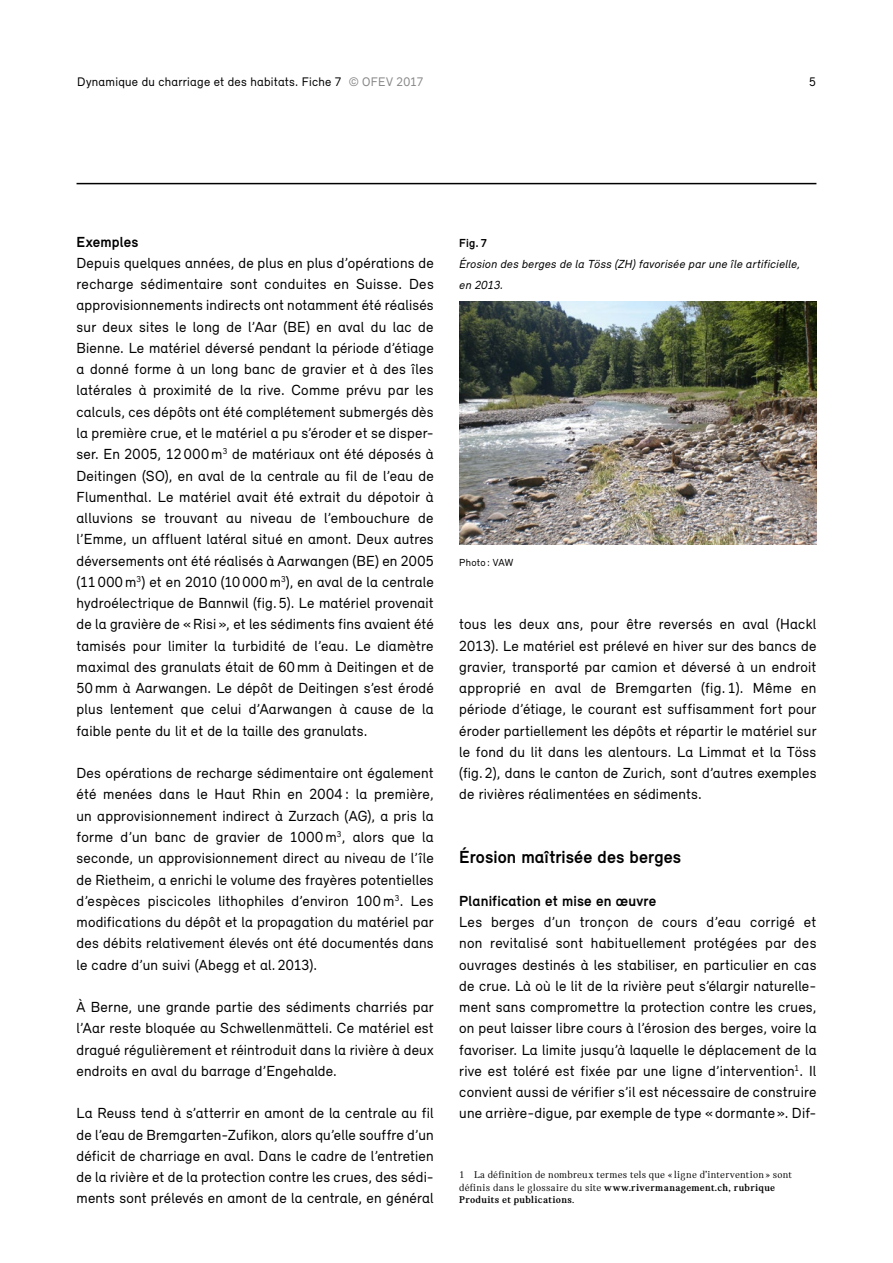
<style>
.page{position:relative;width:893px;height:1263px;background:#fff}
.page>*{position:absolute;margin:0;border:0;box-sizing:border-box;transform-origin:0 0}
.t1{font:700 18px "Relevant";letter-spacing:.005em;color:#000}
.t2{font:15px/21.3px "Relevant";letter-spacing:.015em;color:#000;text-align:justify}
.t3{font:700 15px "Relevant";letter-spacing:.015em;color:#000}
.t4{font:12.75px "Relevant";letter-spacing:.02em;color:#000}
._08_Legende_Text{font:italic 12px/21.3px "Relevant";letter-spacing:.02em;color:#000}
._08_Legende_Titel{font:700 12px "Relevant";color:#000}
.t5{font:10.5px/12.8px "Catalog";letter-spacing:.02em;color:#000}
.t6{font:10.5px "Relevant";letter-spacing:.015em;color:#000}
.s1{color:#868786}
.s2{font-weight:900}
</style>
<div class="page">
<hr style="left:77px;top:183px;width:739px;height:1px;background:#000">
<img style="left:459px;top:302px;width:357px;height:242px">
<p class="t4" style="left:77px;top:74px;width:348px">Dynamique du charriage et des habitats. Fiche 7 <span class="s1">© OFEV 2017</span></p>
<p class="t4" style="left:809px;top:74px;width:8px">5</p>
<p class="t3" style="left:77px;top:232px;width:63px">Exemples</p>
<p class="t2" style="left:77px;top:252px;width:359px">Depuis quelques années, de plus en plus d’opérations de recharge sédimentaire sont conduites en Suisse. Des approvisionnements indirects ont notamment été réalisés sur deux sites le long de l’Aar (BE) en aval du lac de Bienne. Le matériel déversé pendant la période d’étiage a donné forme à un long banc de gravier et à des îles latérales à proximité de la rive. Comme prévu par les calculs, ces dépôts ont été complétement submergés dès la première crue, et le matériel a pu s’éroder et se disper&shy;ser. En 2005, 12 000m<sup>3</sup> de matériaux ont été déposés à Deitingen (SO), en aval de la centrale au fil de l’eau de Flumenthal. Le matériel avait été extrait du dépotoir à alluvions se trouvant au niveau de l’embouchure de l’Emme, un affluent latéral situé en amont. Deux autres déversements ont été réalisés à Aarwangen (BE) en 2005 (11 000m<sup>3</sup>) et en 2010 (10 000m<sup>3</sup>), en aval de la centrale hydroélectrique de Bannwil (fig. 5). Le matériel provenait de la gravière de «Risi », et les sédiments fins avaient été tamisés pour limiter la turbidité de l’eau. Le diamètre maximal des granulats était de 60mm à Deitingen et de 50mm à Aarwangen. Le dépôt de Deitingen s’est érodé plus lentement que celui d’Aarwangen à cause de la faible pente du lit et de la taille des granulats.</p>
<p class="t2" style="left:77px;top:762px;width:359px">Des opérations de recharge sédimentaire ont également été menées dans le Haut Rhin en 2004 : la première, un approvisionnement indirect à Zurzach (AG), a pris la forme d’un banc de gravier de 1000 m<sup>3</sup>, alors que la seconde, un approvisionnement direct au niveau de l’île de Rietheim, a enrichi le volume des frayères potentielles d’espèces piscicoles lithophiles d’environ 100 m<sup>3</sup>. Les modifications du dépôt et la propagation du matériel par des débits relativement élevés ont été documentés dans le cadre d’un suivi (Abegg et al. 2013).</p>
<p class="t2" style="left:77px;top:996px;width:359px">À Berne, une grande partie des sédiments charriés par l’Aar reste bloquée au Schwellenmätteli. Ce matériel est dragué régulièrement et réintroduit dans la rivière à deux endroits en aval du barrage d’Engehalde.</p>
<p class="t2" style="left:77px;top:1102px;width:359px">La Reuss tend à s’atterrir en amont de la centrale au fil de l’eau de Bremgarten-Zufikon, alors qu’elle souffre d’un déficit de charriage en aval. Dans le cadre de l’entretien de la rivière et de la protection contre les crues, des sédi&shy;ments sont prélevés en amont de la centrale, en général</p>
<h4 class="_08_Legende_Titel" style="left:459px;top:235px;width:29px">Fig. 7</h4>
<h5 class="_08_Legende_Text" style="left:459px;top:253px;width:342px">Érosion des berges de la Töss (ZH) favorisée par une île artificielle, en 2013.</h5>
<p class="t6" style="left:459px;top:556px;width:55px">Photo : VAW</p>
<p class="t2" style="left:459px;top:613px;width:359px">tous les deux ans, pour être reversés en aval (Hackl 2013). Le matériel est prélevé en hiver sur des bancs de gravier, transporté par camion et déversé à un endroit approprié en aval de Bremgarten (fig. 1). Même en période d’étiage, le courant est suffisamment fort pour éroder partiellement les dépôts et répartir le matériel sur le fond du lit dans les alentours. La Limmat et la Töss (fig. 2), dans le canton de Zurich, sont d’autres exemples de rivières réalimentées en sédiments.</p>
<p class="t1" style="left:459px;top:846px;width:223px">Érosion maîtrisée des berges</p>
<p class="t3" style="left:459px;top:891px;width:199px">Planification et mise en œuvre</p>
<p class="t2" style="left:459px;top:911px;width:359px">Les berges d’un tronçon de cours d’eau corrigé et non revitalisé sont habituellement protégées par des ouvrages destinés à les stabiliser, en particulier en cas de crue. Là où le lit de la rivière peut s’élargir naturelle&shy;ment sans compromettre la protection contre les crues, on peut laisser libre cours à l’érosion des berges, voire la favoriser. La limite jusqu’à laquelle le déplacement de la rive est toléré est fixée par une ligne d’intervention<sup>1</sup>. Il convient aussi de vérifier s’il est nécessaire de construire une arrière-digue, par exemple de type « dormante ». Dif-</p>
<p class="t5" style="left:459px;top:1168px;width:334px">1 La définition de nombreux termes tels que « ligne d’intervention » sont définis dans le glossaire du site <span class="s2">www.rivermanagement.ch, rubrique<br>Produits et publications</span>.</p>
</div>
